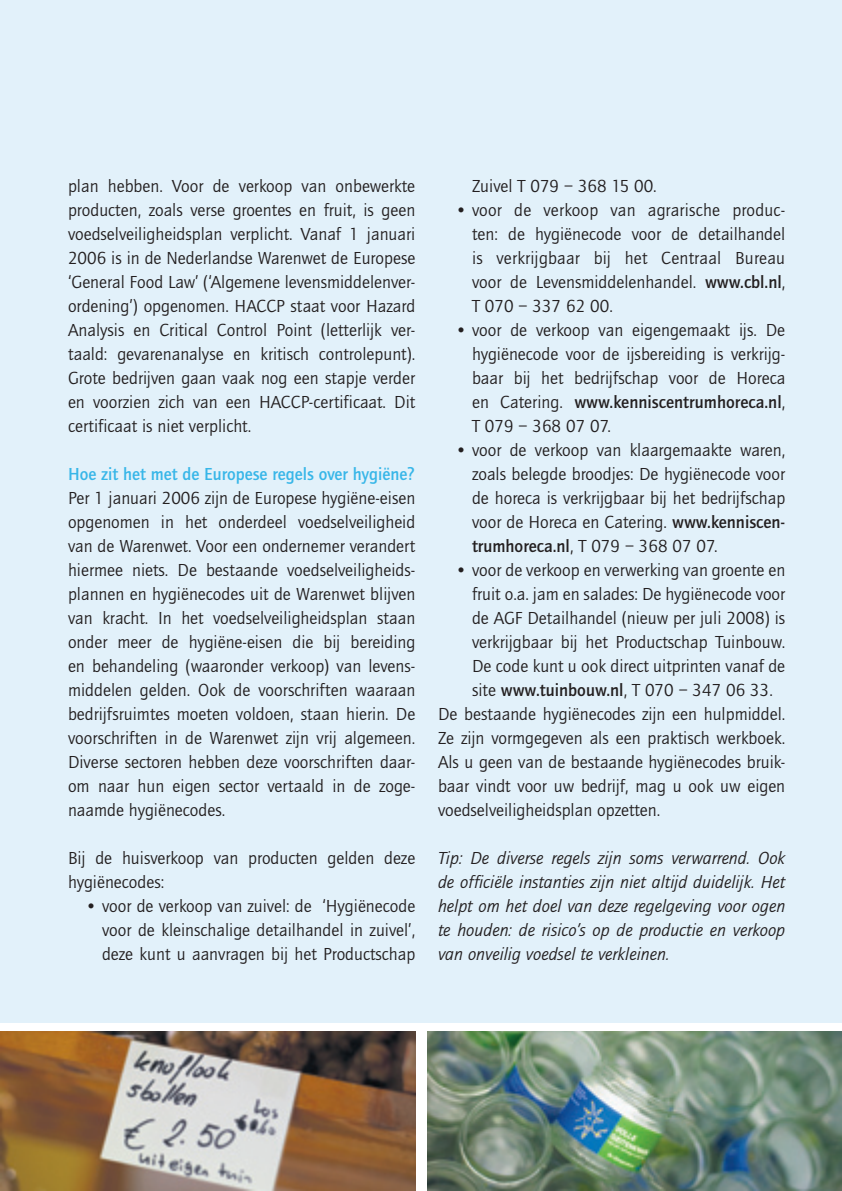
<style>
.page{position:relative;width:842px;height:1191px;background:#fff}
.page>*{position:absolute;margin:0;border:0;box-sizing:border-box;transform-origin:0 0}
.bodytekst{font:18px/24px "Quay Sans";color:#231f20;text-align:justify}
.bodytekst-2{font:italic 18px/24px "Quay Sans";color:#231f20;text-align:justify}
.kop_-_alinea{font:500 18px "Quay Sans";color:#37b6e8}
.s1{font-weight:500}
</style>
<div class="page">
<div style="left:0;top:0;width:842px;height:1022px;background:#e2f1fa"></div>
<img style="left:0;top:1031px;width:415px;height:160px">
<img style="left:428px;top:1031px;width:414px;height:160px">
<p class="bodytekst" style="left:68px;top:174px;width:349px">plan hebben. Voor de verkoop van onbewerkte producten, zoals verse groentes en fruit, is geen voedselveiligheidsplan verplicht. Vanaf 1 januari 2006 is in de Nederlandse Warenwet de Europese ‘General Food Law’ (‘Algemene levensmiddelenver&shy;ordening’) opgenomen. HACCP staat voor Hazard Analysis en Critical Control Point (letterlijk ver&shy;taald: gevarenanalyse en kritisch controlepunt).<br>Grote bedrijven gaan vaak nog een stapje verder en voorzien zich van een HACCP-certificaat. Dit certificaat is niet verplicht.</p>
<p class="kop_-_alinea" style="left:68px;top:464px;width:348px">Hoe zit het met de Europese regels over hygiëne?</p>
<p class="bodytekst" style="left:68px;top:486px;width:349px">Per 1 januari 2006 zijn de Europese hygiëne-eisen opgenomen in het onderdeel voedselveiligheid van de Warenwet. Voor een ondernemer verandert hiermee niets. De bestaande voedselveiligheids&shy;plannen en hygiënecodes uit de Warenwet blijven van kracht. In het voedselveiligheidsplan staan onder meer de hygiëne-eisen die bij bereiding en behandeling (waaronder verkoop) van levens&shy;middelen gelden. Ook de voorschriften waaraan bedrijfsruimtes moeten voldoen, staan hierin. De voorschriften in de Warenwet zijn vrij algemeen.<br>Diverse sectoren hebben deze voorschriften daar&shy;om naar hun eigen sector vertaald in de zoge&shy;naamde hygiënecodes.</p>
<p class="bodytekst" style="left:68px;top:846px;width:349px">Bij de huisverkoop van producten gelden deze hygiënecodes:</p>
<p class="bodytekst" style="left:102px;top:894px;width:315px;text-indent:-17px">• voor de verkoop van zuivel: de ‘Hygiënecode voor de kleinschalige detailhandel in zuivel’, deze kunt u aanvragen bij het Productschap</p>
<p class="bodytekst" style="left:472px;top:174px;width:186px">Zuivel T 079 – 368 15 00.</p>
<p class="bodytekst" style="left:472px;top:198px;width:315px;text-indent:-17px">• voor de verkoop van agrarische produc&shy;ten: de hygiënecode voor de detailhandel is verkrijgbaar bij het Centraal Bureau voor de Levensmiddelenhandel. <span class="s1">www.cbl.nl</span>, T 070 – 337 62 00.</p>
<p class="bodytekst" style="left:472px;top:318px;width:315px;text-indent:-17px">• voor de verkoop van eigengemaakt ijs. De hygiënecode voor de ijsbereiding is verkrijg&shy;baar bij het bedrijfschap voor de Horeca en Catering. <span class="s1">www.kenniscentrumhoreca.nl</span>, T 079 – 368 07 07.</p>
<p class="bodytekst" style="left:472px;top:438px;width:315px;text-indent:-17px">• voor de verkoop van klaargemaakte waren, zoals belegde broodjes: De hygiënecode voor de horeca is verkrijgbaar bij het bedrijfschap voor de Horeca en Catering. <span class="s1">www.kenniscen&shy;trumhoreca.nl</span>, T 079 – 368 07 07.</p>
<p class="bodytekst" style="left:472px;top:558px;width:315px;text-indent:-17px">• voor de verkoop en verwerking van groente en fruit o.a. jam en salades: De hygiënecode voor de AGF Detailhandel (nieuw per juli 2008) is verkrijgbaar bij het Productschap Tuinbouw.<br>De code kunt u ook direct uitprinten vanaf de site <span class="s1">www.tuinbouw.nl</span>, T 070 – 347 06 33.</p>
<p class="bodytekst" style="left:438px;top:702px;width:349px">De bestaande hygiënecodes zijn een hulpmiddel.<br>Ze zijn vormgegeven als een praktisch werkboek.<br>Als u geen van de bestaande hygiënecodes bruik&shy;baar vindt voor uw bedrijf, mag u ook uw eigen voedselveiligheidsplan opzetten.</p>
<p class="bodytekst-2" style="left:438px;top:846px;width:349px">Tip: De diverse regels zijn soms verwarrend. Ook de officiële instanties zijn niet altijd duidelijk. Het helpt om het doel van deze regelgeving voor ogen te houden: de risico’s op de productie en verkoop van onveilig voedsel te verkleinen.</p>
</div>
